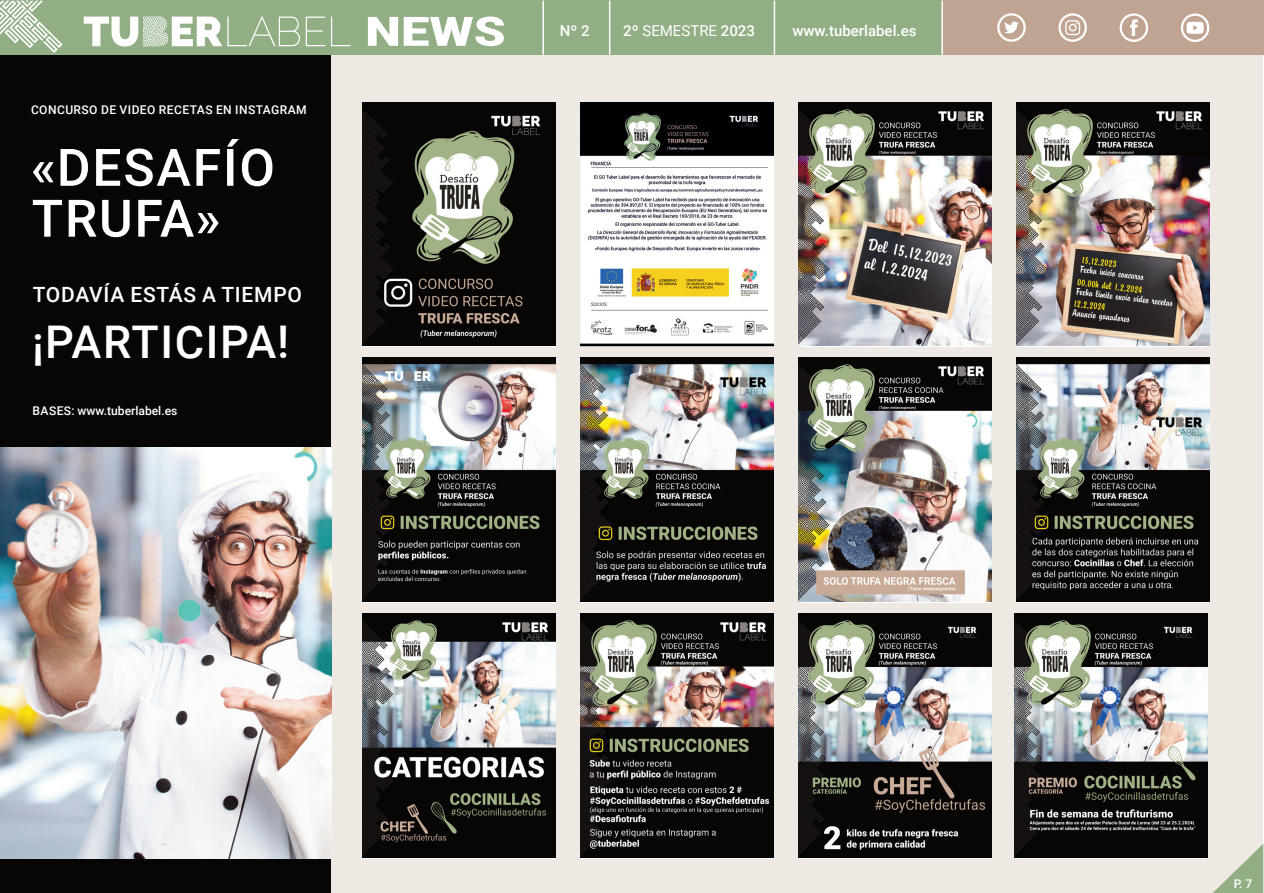
<style>
.page{position:relative;width:1264px;height:893px;background:#fff}
.page>*{position:absolute;margin:0;border:0;box-sizing:border-box;transform-origin:0 0}
.t1{font:500 51.75px/50.8px "Roboto";letter-spacing:.035em;color:#fff}
.t2{font:500 45px "Roboto";letter-spacing:.035em;color:#fff}
.t3{font:500 21px "Roboto";letter-spacing:.035em;color:#fff}
.t4{font:500 15px "Roboto";color:#fff}
.t5{font:15px "Roboto";color:#fff}
.t6{font:500 12px "Roboto";letter-spacing:.035em;color:#fff}
.t7{font:500 12px "Roboto";color:#fff}
.s1{font-weight:500}
</style>
<div class="page">
<div style="left:0;top:17px;width:345px;height:875px;background:#080505"></div>
<div style="left:331px;top:17px;width:931px;height:875px;background:#efe9e3"></div>
<div style="left:0;top:1px;width:1263px;height:54px;background:#91ae85"></div>
<div style="left:942px;top:1px;width:321px;height:54px;background:#c0a492"></div>
<svg style="left:331px;top:17px;width:19px;height:29px"></svg>
<svg style="left:306px;top:17px;width:19px;height:29px"></svg>
<svg style="left:84px;top:17px;width:216px;height:29px"></svg>
<svg style="left:368px;top:17px;width:136px;height:29px"></svg>
<svg style="left:0;top:1px;width:63px;height:52px"></svg>
<svg style="left:1180px;top:13px;width:28px;height:29px"></svg>
<svg style="left:997px;top:13px;width:28px;height:29px"></svg>
<svg style="left:1119px;top:13px;width:28px;height:29px"></svg>
<svg style="left:1058px;top:13px;width:28px;height:29px"></svg>
<hr style="left:542px;top:1px;width:2px;height:54px;background:#fff">
<hr style="left:608px;top:1px;width:2px;height:54px;background:#fff">
<hr style="left:773px;top:1px;width:2px;height:54px;background:#fff">
<hr style="left:941px;top:1px;width:1px;height:54px;background:#fff">
<svg style="left:1214px;top:845px;width:48px;height:47px"></svg>
<img style="left:363px;top:102px;width:192px;height:243px">
<img style="left:580px;top:102px;width:193px;height:244px">
<img style="left:798px;top:102px;width:193px;height:243px">
<img style="left:1016px;top:102px;width:192px;height:243px">
<img style="left:363px;top:358px;width:192px;height:243px">
<img style="left:580px;top:358px;width:193px;height:243px">
<img style="left:798px;top:358px;width:193px;height:243px">
<img style="left:1016px;top:358px;width:192px;height:243px">
<img style="left:363px;top:613px;width:192px;height:244px">
<img style="left:580px;top:613px;width:193px;height:244px">
<img style="left:798px;top:613px;width:193px;height:244px">
<img style="left:1014px;top:613px;width:192px;height:244px">
<img style="left:0;top:447px;width:331px;height:411px">
<p class="t6" style="left:31px;top:102px;width:277px">CONCURSO DE VIDEO RECETAS EN INSTAGRAM</p>
<p class="t1" style="left:31px;top:143px;width:246px">«DESAFÍO<br>TRUFA»</p>
<p class="t3" style="left:33px;top:282px;width:271px">TODAVÍA ESTÁS A TIEMPO</p>
<p class="t2" style="left:32px;top:316px;width:258px">¡PARTICIPA!</p>
<p class="t7" style="left:33px;top:403px;width:146px">BASES: www.tuberlabel.es</p>
<p class="t4" style="left:559px;top:22px;width:31px">Nº 2</p>
<p class="t5" style="left:623px;top:22px;width:133px"><span class="s1">2º</span> SEMESTRE <span class="s1">2023</span></p>
<p class="t4" style="left:792px;top:22px;width:126px">www.tuberlabel.es</p>
<p class="t6" style="left:1233px;top:876px;width:20px">P. 7</p>
</div>
